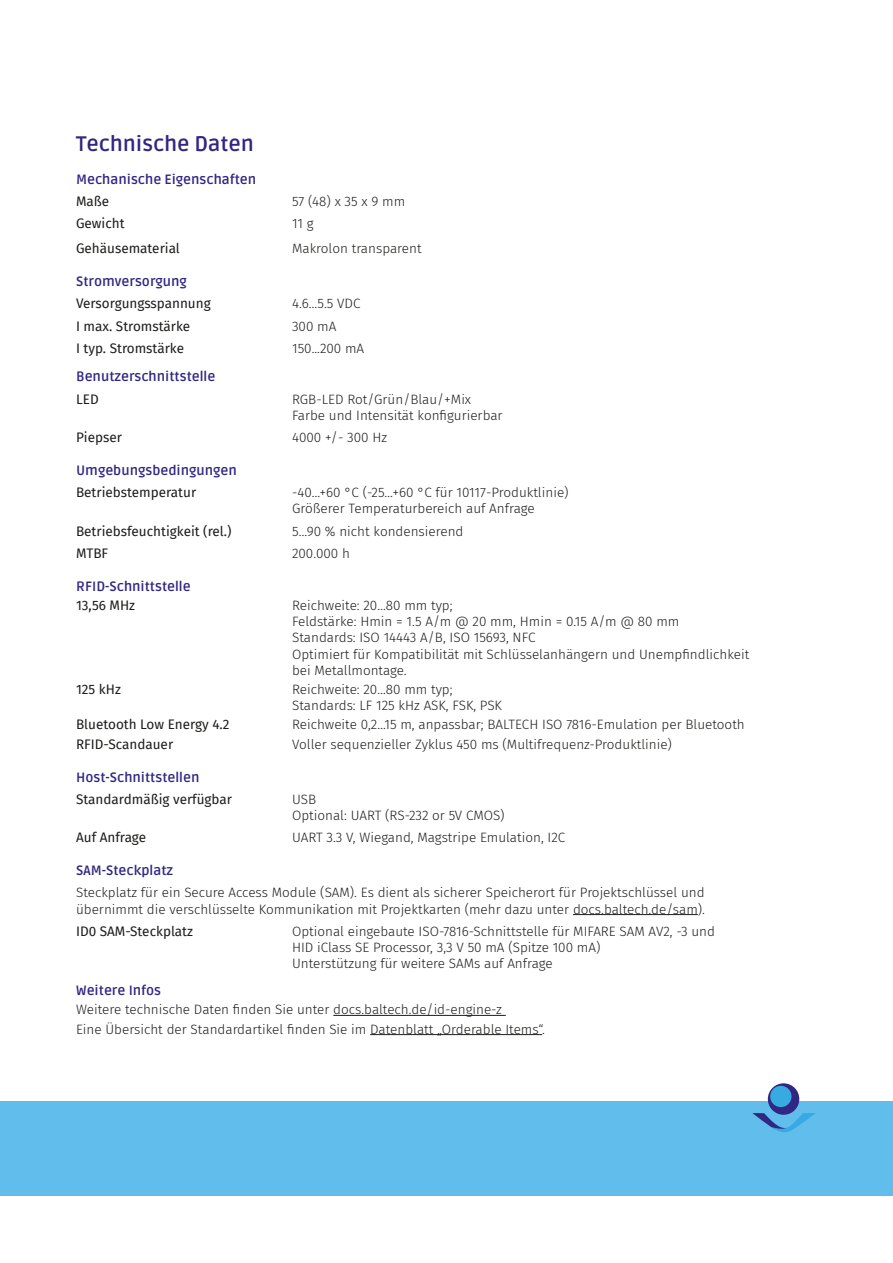
<style>
.page{position:relative;width:893px;height:1263px;background:#fff}
.page>*{position:absolute;margin:0;border:0;box-sizing:border-box;transform-origin:0 0}
.t1{font:700 21px "Ruda";color:#312783}
.t2{font:300 13.5px/16.2px "Fira Sans";color:#1d1d1b}
.t3{font:13.5px "Fira Sans";color:#1d1d1b}
.t4{font:700 13.5px "Ruda";color:#312783}
</style>
<div class="page">
<hr style="left:573px;top:914px;width:125px;height:1px;background:#1d1d1b">
<hr style="left:333px;top:1015px;width:173px;height:1px;background:#1d1d1b">
<hr style="left:370px;top:1034px;width:172px;height:1px;background:#1d1d1b">
<div style="left:0;top:1101px;width:893px;height:94px;background:#61bdec"></div>
<div style="left:768px;top:1083px;width:31px;height:32px;background:#312783;border-radius:50%"></div>
<svg style="left:752px;top:1113px;width:64px;height:19px"></svg>
<div style="left:770px;top:1086px;width:21px;height:21px;background:#37aae1;border-radius:50%"></div>
<h1 class="t1" style="left:76px;top:132px;width:179px">Technische Daten</h1>
<p class="t4" style="left:76px;top:171px;width:182px">Mechanische Eigenschaften</p>
<p class="t3" style="left:76px;top:191px;width:35px">Maße</p>
<p class="t2" style="left:292px;top:193px;width:115px">57 (48) x 35 x 9 mm</p>
<p class="t3" style="left:76px;top:213px;width:50px">Gewicht</p>
<p class="t2" style="left:292px;top:215px;width:23px">11 g</p>
<p class="t3" style="left:76px;top:238px;width:105px">Gehäusematerial</p>
<p class="t2" style="left:292px;top:240px;width:131px">Makrolon transparent</p>
<p class="t4" style="left:76px;top:274px;width:112px">Stromversorgung</p>
<p class="t3" style="left:76px;top:293px;width:136px">Versorgungsspannung</p>
<p class="t2" style="left:292px;top:295px;width:70px">4.6…5.5 VDC</p>
<p class="t3" style="left:76px;top:316px;width:116px">I max. Stromstärke</p>
<p class="t2" style="left:292px;top:318px;width:46px">300 mA</p>
<p class="t3" style="left:76px;top:338px;width:109px">I typ. Stromstärke</p>
<p class="t2" style="left:292px;top:340px;width:74px">150...200 mA</p>
<p class="t4" style="left:76px;top:369px;width:141px">Benutzerschnittstelle</p>
<p class="t3" style="left:76px;top:389px;width:24px">LED</p>
<p class="t2" style="left:292px;top:391px;width:212px">RGB-LED Rot/Grün/Blau/+Mix<br>Farbe und Intensität konfigurierbar</p>
<p class="t3" style="left:76px;top:427px;width:47px">Piepser</p>
<p class="t2" style="left:292px;top:429px;width:96px">4000 +/- 300 Hz</p>
<p class="t4" style="left:76px;top:463px;width:162px">Umgebungsbedingungen</p>
<p class="t3" style="left:76px;top:482px;width:122px">Betriebstemperatur</p>
<p class="t2" style="left:292px;top:484px;width:278px">-40…+60 °C (-25…+60 °C für 10117-Produktlinie)<br>Größerer Temperaturbereich auf Anfrage</p>
<p class="t3" style="left:76px;top:521px;width:157px">Betriebsfeuchtigkeit (rel.)</p>
<p class="t2" style="left:292px;top:523px;width:173px">5…90 % nicht kondensierend</p>
<p class="t3" style="left:76px;top:543px;width:34px">MTBF</p>
<p class="t2" style="left:292px;top:545px;width:59px">200.000 h</p>
<p class="t4" style="left:76px;top:578px;width:116px">RFID-Schnittstelle</p>
<p class="t3" style="left:76px;top:595px;width:61px">13,56 MHz</p>
<p class="t2" style="left:292px;top:597px;width:459px">Reichweite: 20…80 mm typ;<br>Feldstärke: Hmin = 1.5 A/m @ 20 mm, Hmin = 0.15 A/m @ 80 mm<br>Standards: ISO 14443 A/B, ISO 15693, NFC<br>Optimiert für Kompatibilität mit Schlüsselanhängern und Unempfindlichkeit bei Metallmontage.</p>
<p class="t3" style="left:76px;top:679px;width:46px">125 kHz</p>
<p class="t2" style="left:292px;top:681px;width:211px">Reichweite: 20…80 mm typ;<br>Standards: LF 125 kHz ASK, FSK, PSK</p>
<p class="t3" style="left:76px;top:714px;width:155px">Bluetooth Low Energy 4.2</p>
<p class="t2" style="left:292px;top:716px;width:454px">Reichweite 0,2…15 m, anpassbar; BALTECH ISO 7816-Emulation per Bluetooth</p>
<p class="t3" style="left:76px;top:734px;width:99px">RFID-Scandauer</p>
<p class="t2" style="left:292px;top:736px;width:381px">Voller sequenzieller Zyklus 450 ms (Multifrequenz-Produktlinie)</p>
<p class="t4" style="left:76px;top:769px;width:125px">Host-Schnittstellen</p>
<p class="t3" style="left:76px;top:789px;width:158px">Standardmäßig verfügbar</p>
<p class="t2" style="left:292px;top:791px;width:214px">USB<br>Optional: UART (RS-232 or 5V CMOS)</p>
<p class="t3" style="left:76px;top:827px;width:71px">Auf Anfrage</p>
<p class="t2" style="left:292px;top:829px;width:275px">UART 3.3 V, Wiegand, Magstripe Emulation, I2C</p>
<p class="t4" style="left:76px;top:863px;width:99px">SAM-Steckplatz</p>
<p class="t2" style="left:76px;top:884px;width:630px">Steckplatz für ein Secure Access Module (SAM). Es dient als sicherer Speicherort für Projektschlüssel und übernimmt die verschlüsselte Kommunikation mit Projektkarten (mehr dazu unter docs.baltech.de/sam).</p>
<p class="t3" style="left:76px;top:921px;width:118px">ID0 SAM-Steckplatz</p>
<p class="t2" style="left:292px;top:923px;width:424px">Optional eingebaute ISO-7816-Schnittstelle für MIFARE SAM AV2, -3 und<br>HID iClass SE Processor, 3,3 V 50 mA (Spitze 100 mA)<br>Unterstützung für weitere SAMs auf Anfrage</p>
<p class="t4" style="left:76px;top:983px;width:87px">Weitere Infos</p>
<p class="t2" style="left:76px;top:1000px;width:470px;line-height:19.2px">Weitere technische Daten finden Sie unter docs.baltech.de/id-engine-z<br>Eine Übersicht der Standardartikel finden Sie im Datenblatt „Orderable Items“.</p>
</div>
